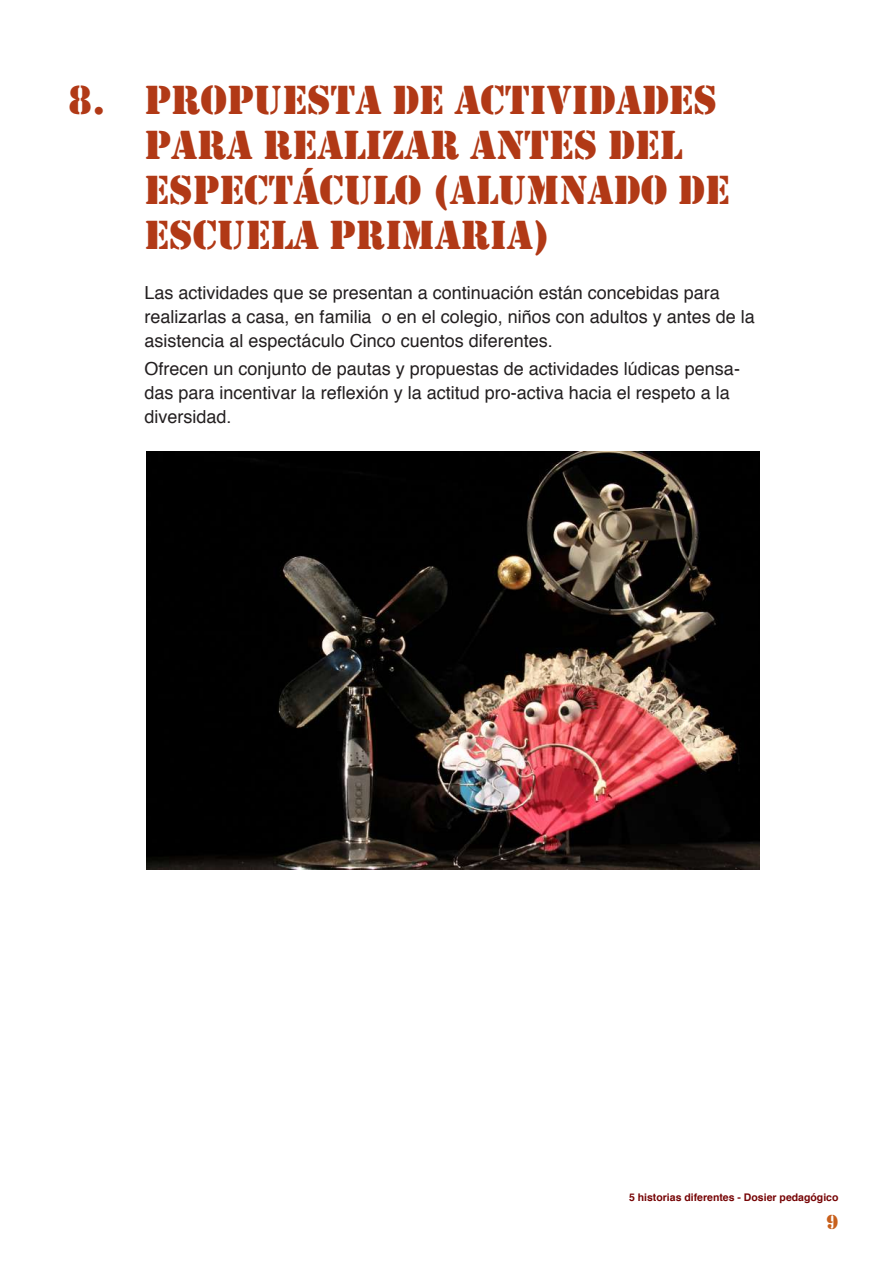
<style>
.page{position:relative;width:893px;height:1263px;background:#fff}
.page>*{position:absolute;margin:0;border:0;box-sizing:border-box;transform-origin:0 0}
.t1{font:42px "Stencil";color:#b13916}
.t2{font:21px "Stencil";color:#c8601c}
.t3{font:18px/24px "Helvetica";color:#231f20}
.t4{font:700 10.5px "Helvetica";color:#760405}
</style>
<div class="page">
<img style="left:147px;top:452px;width:612px;height:417px">
<h1 class="t1" style="left:68px;top:76px;width:213px">8. PROPUESTA</h1>
<h1 class="t1" style="left:392px;top:76px;width:86px">DE ACTI</h1>
<h1 class="t1" style="left:546px;top:76px;width:51px">VIDADES</h1>
<h1 class="t1" style="left:145px;top:121px;width:55px">PARA</h1>
<h1 class="t1" style="left:263px;top:121px;width:25px">REALI</h1>
<h1 class="t1" style="left:382px;top:121px;width:114px">ZAR ANTES</h1>
<h1 class="t1" style="left:608px;top:121px;width:26px">DEL</h1>
<h1 class="t1" style="left:68px;top:166px;width:43px">ES</h1>
<h1 class="t1" style="left:193px;top:166px;width:53px">PECTÁCULO</h1>
<h1 class="t1" style="left:432px;top:166px;width:155px">(ALUMNADO</h1>
<h1 class="t1" style="left:678px;top:166px;width:26px">DE</h1>
<h1 class="t1" style="left:68px;top:211px;width:33px">ESCUELA</h1>
<h1 class="t1" style="left:329px;top:211px;width:132px">PRIMARIA</h1>
<h1 class="t1" style="left:533px;top:211px;width:19px">)</h1>
<p class="t3" style="left:145px;top:281px;width:612px">Las actividades que se presentan a continuación están concebidas para realizarlas a casa, en familia o en el colegio, niños con adultos y antes de la asistencia al espectáculo Cinco cuentos diferentes.</p>
<p class="t3" style="left:145px;top:357px;width:597px">Ofrecen un conjunto de pautas y propuestas de actividades lúdicas pensa&shy;das para incentivar la reflexión y la actitud pro-activa hacia el respeto a la diversidad.</p>
<p class="t4" style="left:629px;top:1188px;width:211px">5 historias diferentes - Dosier pedagógico</p>
<p class="t2" style="left:826px;top:1210px;width:14px">9</p>
</div>
